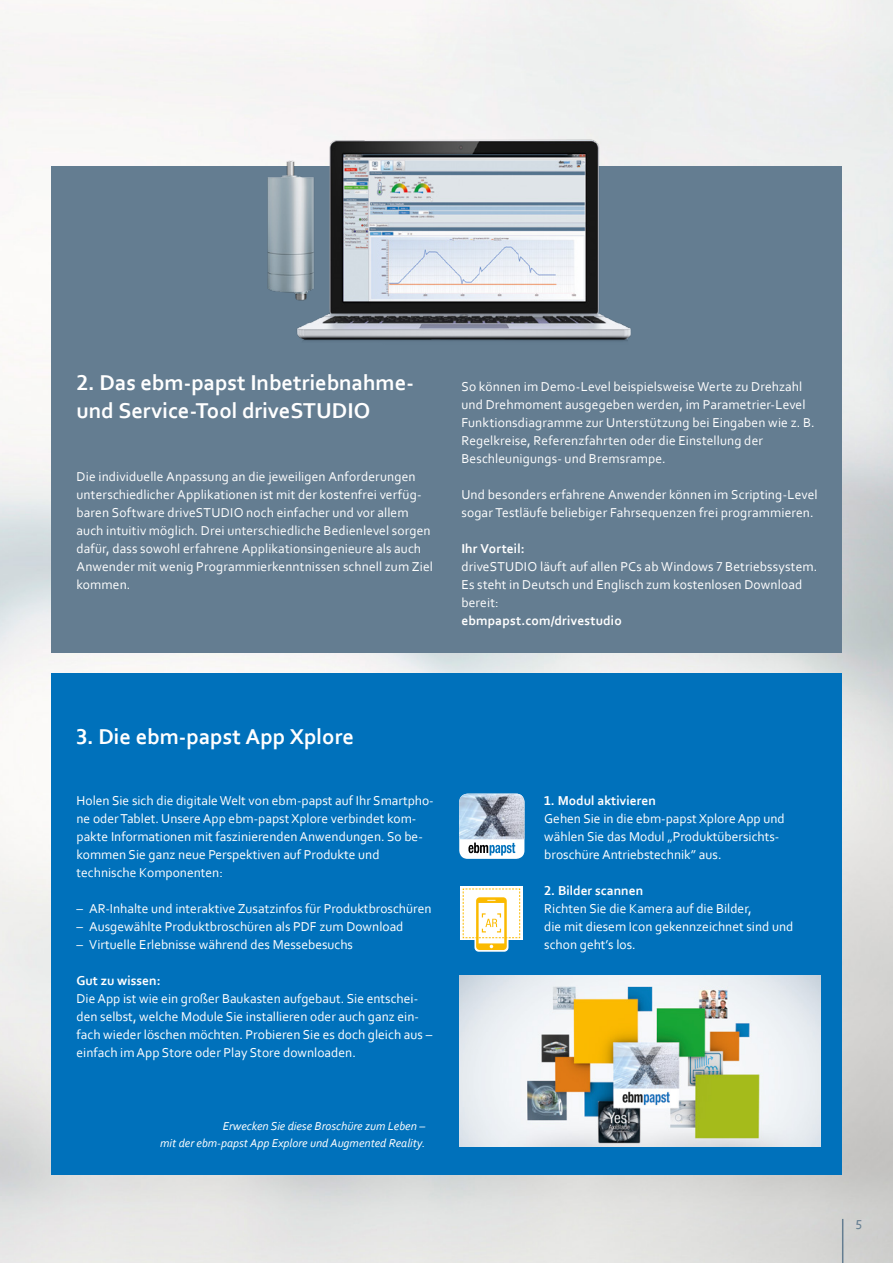
<style>
.page{position:relative;width:893px;height:1263px;background:#fff}
.page>*{position:absolute;margin:0;border:0;box-sizing:border-box;transform-origin:0 0}
.t1{font:700 22.5px/28.5px "Corbel";color:#fff}
.t2{font:13.5px/18px "Corbel";color:#fff}
.t3{font:700 13.5px "Corbel";color:#fff}
.t4{font:13.5px "Corbel";color:#647d91}
.t5{font:italic 12px/16.5px "Corbel";color:#fff;text-align:right}
</style>
<div class="page">
<div style="left:51px;top:166px;width:791px;height:487px;background:#647d91"></div>
<div style="left:51px;top:673px;width:791px;height:502px;background:#0071bb"></div>
<img style="left:459px;top:976px;width:362px;height:171px">
<img style="left:257px;top:136px;width:379px;height:203px">
<img style="left:301px;top:338px;width:328px;height:3px">
<div style="left:459px;top:794px;width:65px;height:65px;background:#fff;border-radius:8px"></div>
<img style="left:459px;top:794px;width:65px;height:45px">
<svg style="left:468px;top:842px;width:47px;height:13px"></svg>
<svg style="left:460px;top:886px;width:63px;height:54px"></svg>
<svg style="left:474px;top:895px;width:34px;height:57px"></svg>
<svg style="left:462px;top:888px;width:58px;height:62px;background:#ece7c6"></svg>
<hr style="left:842px;top:1219px;width:1px;height:44px;background:#647d91">
<h1 class="t1" style="left:77px;top:367px;width:339px">2. Das ebm-papst Inbetriebnahme&shy;und Service-Tool driveSTUDIO</h1>
<p class="t2" style="left:77px;top:467px;width:358px">Die individuelle Anpassung an die jeweiligen Anforderungen unterschiedlicher Applikationen ist mit der kostenfrei verfüg&shy;baren Software driveSTUDIO noch einfacher und vor allem auch intuitiv möglich. Drei unterschiedliche Bedienlevel sorgen dafür, dass sowohl erfahrene Applikationsingenieure als auch Anwender mit wenig Programmierkenntnissen schnell zum Ziel kommen.</p>
<p class="t2" style="left:461px;top:377px;width:355px">So können im Demo-Level beispielsweise Werte zu Drehzahl und Drehmoment ausgegeben werden, im Parametrier-Level Funktionsdiagramme zur Unterstützung bei Eingaben wie z. B.<br>Regelkreise, Referenzfahrten oder die Einstellung der Beschleunigungs- und Bremsrampe.</p>
<p class="t2" style="left:461px;top:485px;width:358px">Und besonders erfahrene Anwender können im Scripting-Level sogar Testläufe beliebiger Fahrsequenzen frei programmieren.</p>
<p class="t3" style="left:461px;top:540px;width:65px">Ihr Vorteil:</p>
<p class="t2" style="left:461px;top:557px;width:358px">driveSTUDIO läuft auf allen PCs ab Windows 7 Betriebssystem.<br>Es steht in Deutsch und Englisch zum kostenlosen Download bereit:</p>
<p class="t3" style="left:461px;top:612px;width:162px">ebmpapst.com/drivestudio</p>
<h1 class="t1" style="left:77px;top:722px;width:279px">3. Die ebm-papst App Xplore</h1>
<p class="t2" style="left:77px;top:791px;width:359px">Holen Sie sich die digitale Welt von ebm-papst auf Ihr Smartpho&shy;ne oder Tablet. Unsere App ebm-papst Xplore verbindet kom&shy;pakte Informationen mit faszinierenden Anwendungen. So be&shy;kommen Sie ganz neue Perspektiven auf Produkte und technische Komponenten:</p>
<p class="t2" style="left:77px;top:899px;width:356px">– AR-Inhalte und interaktive Zusatzinfos für Produktbroschüren</p>
<p class="t2" style="left:77px;top:917px;width:328px">– Ausgewählte Produktbroschüren als PDF zum Download</p>
<p class="t2" style="left:77px;top:935px;width:278px">– Virtuelle Erlebnisse während des Messebesuchs</p>
<p class="t3" style="left:77px;top:972px;width:86px">Gut zu wissen:</p>
<p class="t2" style="left:77px;top:989px;width:357px">Die App ist wie ein großer Baukasten aufgebaut. Sie entschei&shy;den selbst, welche Module Sie installieren oder auch ganz ein&shy;fach wieder löschen möchten. Probieren Sie es doch gleich aus – einfach im App Store oder Play Store downloaden.</p>
<p class="t5" style="left:160px;top:1118px;width:266px">Erwecken Sie diese Broschüre zum Leben –<br>mit der ebm-papst App Explore und Augmented Reality.</p>
<p class="t3" style="left:544px;top:792px;width:113px">1. Modul aktivieren</p>
<p class="t2" style="left:544px;top:809px;width:242px">Gehen Sie in die ebm-papst Xplore App und wählen Sie das Modul „Produktübersichts&shy;broschüre Antriebstechnik” aus.</p>
<p class="t3" style="left:544px;top:882px;width:100px">2. Bilder scannen</p>
<p class="t2" style="left:544px;top:899px;width:251px">Richten Sie die Kamera auf die Bilder,<br>die mit diesem Icon gekennzeichnet sind und schon geht’s los.</p>
<p class="t4" style="left:855px;top:1216px;width:8px">5</p>
</div>
